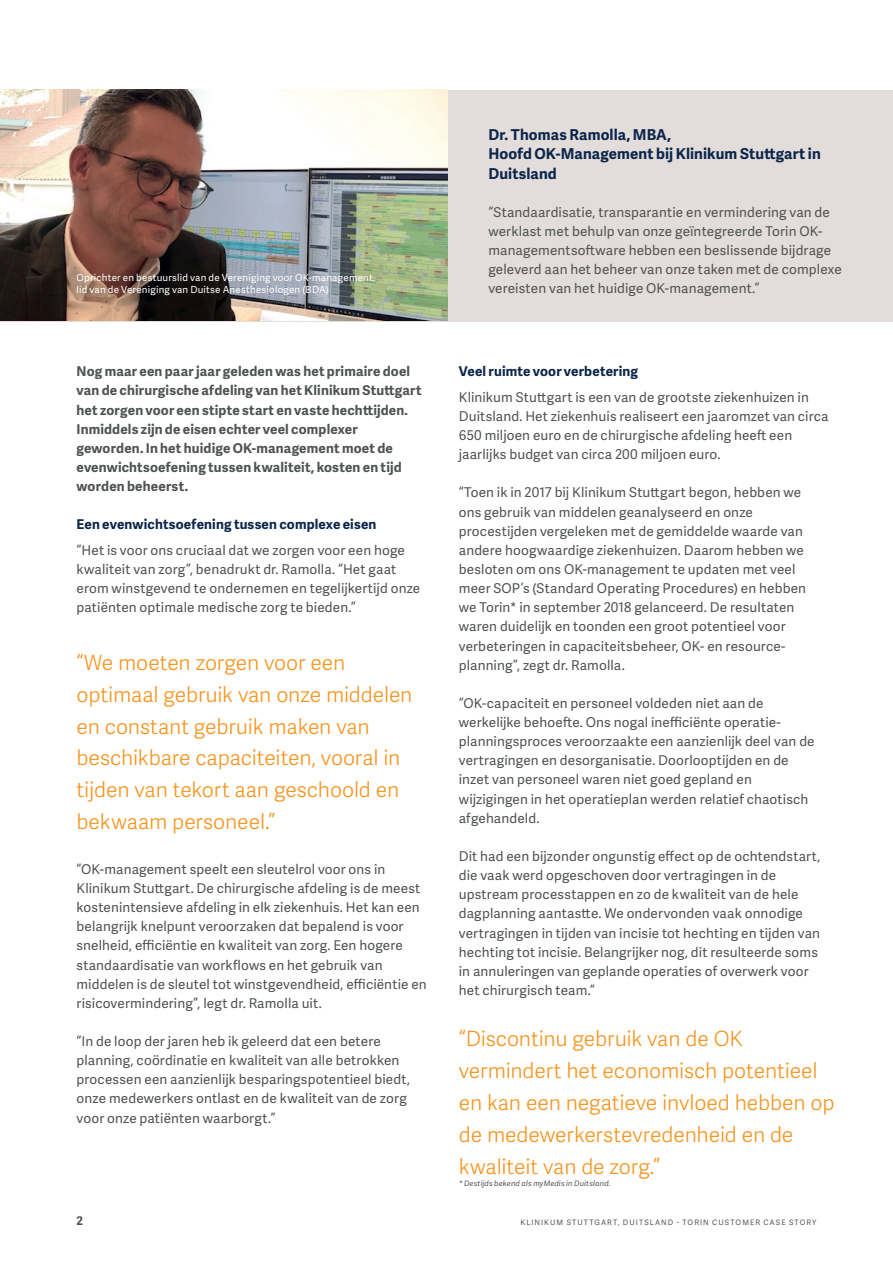
<style>
.page{position:relative;width:893px;height:1263px;background:#fff}
.page>*{position:absolute;margin:0;border:0;box-sizing:border-box;transform-origin:0 0}
.t1{font:300 21px/32px "Adelle Sans";letter-spacing:-.005em;color:#f7931d}
.t2{font:700 15px/19.2px "Adelle Sans";letter-spacing:.01em;color:#0c254b}
.t3{font:13.5px/19.2px "Adelle Sans";letter-spacing:.01em;color:#505353}
.t4{font:700 13.5px/19.2px "Adelle Sans";letter-spacing:.01em;color:#505353}
.t5{font:700 13.5px "Adelle Sans";letter-spacing:.01em;color:#0c254b}
.t6{font:700 12px "Adelle Sans";color:#505353}
.t7{font:9.75px/12.8px "Adelle Sans";letter-spacing:.02em;color:#fff}
.t8{font:7.5px "Adelle Sans";letter-spacing:.14em;color:#505353}
.t9{font:italic 7.5px "Adelle Sans";letter-spacing:.025em;color:#505353}
</style>
<div class="page">
<div style="left:0;top:90px;width:893px;height:231px;background:#e2ddda"></div>
<img style="left:0;top:90px;width:447px;height:230px">
<p class="t7" style="left:77px;top:270px;width:300px">Oprichter en bestuurslid van de Vereniging voor OK-management, lid van de Vereniging van Duitse Anesthesiologen (BDA)</p>
<p class="t4" style="left:77px;top:361px;width:347px">Nog maar een paar jaar geleden was het primaire doel van de chirurgische afdeling van het Klinikum Stuttgart het zorgen voor een stipte start en vaste hechttijden.<br>Inmiddels zijn de eisen echter veel complexer geworden. In het huidige OK-management moet de evenwichtsoefening tussen kwaliteit, kosten en tijd worden beheerst.</p>
<p class="t5" style="left:77px;top:515px;width:301px">Een evenwichtsoefening tussen complexe eisen</p>
<p class="t3" style="left:77px;top:540px;width:345px">“Het is voor ons cruciaal dat we zorgen voor een hoge kwaliteit van zorg”, benadrukt dr. Ramolla. “Het gaat erom winstgevend te ondernemen en tegelijkertijd onze patiënten optimale medische zorg te bieden.”</p>
<h1 class="t1" style="left:77px;top:646px;width:337px">“We moeten zorgen voor een optimaal gebruik van onze middelen en constant gebruik maken van beschikbare capaciteiten, vooral in tijden van tekort aan geschoold en bekwaam personeel.”</h1>
<p class="t3" style="left:77px;top:859px;width:352px">“OK-management speelt een sleutelrol voor ons in Klinikum Stuttgart. De chirurgische afdeling is de meest kostenintensieve afdeling in elk ziekenhuis. Het kan een belangrijk knelpunt veroorzaken dat bepalend is voor snelheid, efficiëntie en kwaliteit van zorg. Een hogere standaardisatie van workflows en het gebruik van middelen is de sleutel tot winstgevendheid, efficiëntie en risicovermindering”, legt dr. Ramolla uit.</p>
<p class="t3" style="left:77px;top:1031px;width:335px">“In de loop der jaren heb ik geleerd dat een betere planning, coördinatie en kwaliteit van alle betrokken processen een aanzienlijk besparingspotentieel biedt, onze medewerkers ontlast en de kwaliteit van de zorg voor onze patiënten waarborgt.”</p>
<p class="t2" style="left:488px;top:125px;width:334px">Dr. Thomas Ramolla, MBA,<br>Hoofd OK-Management bij Klinikum Stuttgart in<br>Duitsland</p>
<p class="t3" style="left:488px;top:202px;width:355px">“Standaardisatie, transparantie en vermindering van de werklast met behulp van onze geïntegreerde Torin OK&shy;managementsoftware hebben een beslissende bijdrage geleverd aan het beheer van onze taken met de complexe vereisten van het huidige OK-management.”</p>
<p class="t5" style="left:459px;top:362px;width:181px">Veel ruimte voor verbetering</p>
<p class="t3" style="left:459px;top:387px;width:371px">Klinikum Stuttgart is een van de grootste ziekenhuizen in Duitsland. Het ziekenhuis realiseert een jaaromzet van circa 650 miljoen euro en de chirurgische afdeling heeft een jaarlijks budget van circa 200 miljoen euro.</p>
<p class="t3" style="left:459px;top:483px;width:349px">“Toen ik in 2017 bij Klinikum Stuttgart begon, hebben we ons gebruik van middelen geanalyseerd en onze procestijden vergeleken met de gemiddelde waarde van andere hoogwaardige ziekenhuizen. Daarom hebben we besloten om ons OK-management te updaten met veel meer SOP’s (Standard Operating Procedures) en hebben we Torin* in september 2018 gelanceerd. De resultaten waren duidelijk en toonden een groot potentieel voor verbeteringen in capaciteitsbeheer, OK- en resource&shy;planning”, zegt dr. Ramolla.</p>
<p class="t3" style="left:459px;top:693px;width:357px">“OK-capaciteit en personeel voldeden niet aan de werkelijke behoefte. Ons nogal inefficiënte operatie&shy;planningsproces veroorzaakte een aanzienlijk deel van de vertragingen en desorganisatie. Doorlooptijden en de inzet van personeel waren niet goed gepland en wijzigingen in het operatieplan werden relatief chaotisch afgehandeld.</p>
<p class="t3" style="left:459px;top:846px;width:363px">Dit had een bijzonder ongunstig effect op de ochtendstart, die vaak werd opgeschoven door vertragingen in de upstream processtappen en zo de kwaliteit van de hele dagplanning aantastte. We ondervonden vaak onnodige vertragingen in tijden van incisie tot hechting en tijden van hechting tot incisie. Belangrijker nog, dit resulteerde soms in annuleringen van geplande operaties of overwerk voor het chirurgisch team.”</p>
<h1 class="t1" style="left:459px;top:1022px;width:377px">“Discontinu gebruik van de OK vermindert het economisch potentieel en kan een negatieve invloed hebben op de medewerkerstevredenheid en de kwaliteit van de zorg.”</h1>
<p class="t9" style="left:459px;top:1178px;width:153px">* Destijds bekend als myMedis in Duitsland.</p>
<p class="t6" style="left:77px;top:1211px;width:8px">2</p>
<p class="t8" style="left:520px;top:1217px;width:297px">KLINIKUM STUTTGART, DUITSLAND - TORIN CUSTOMER CASE STORY</p>
</div>
